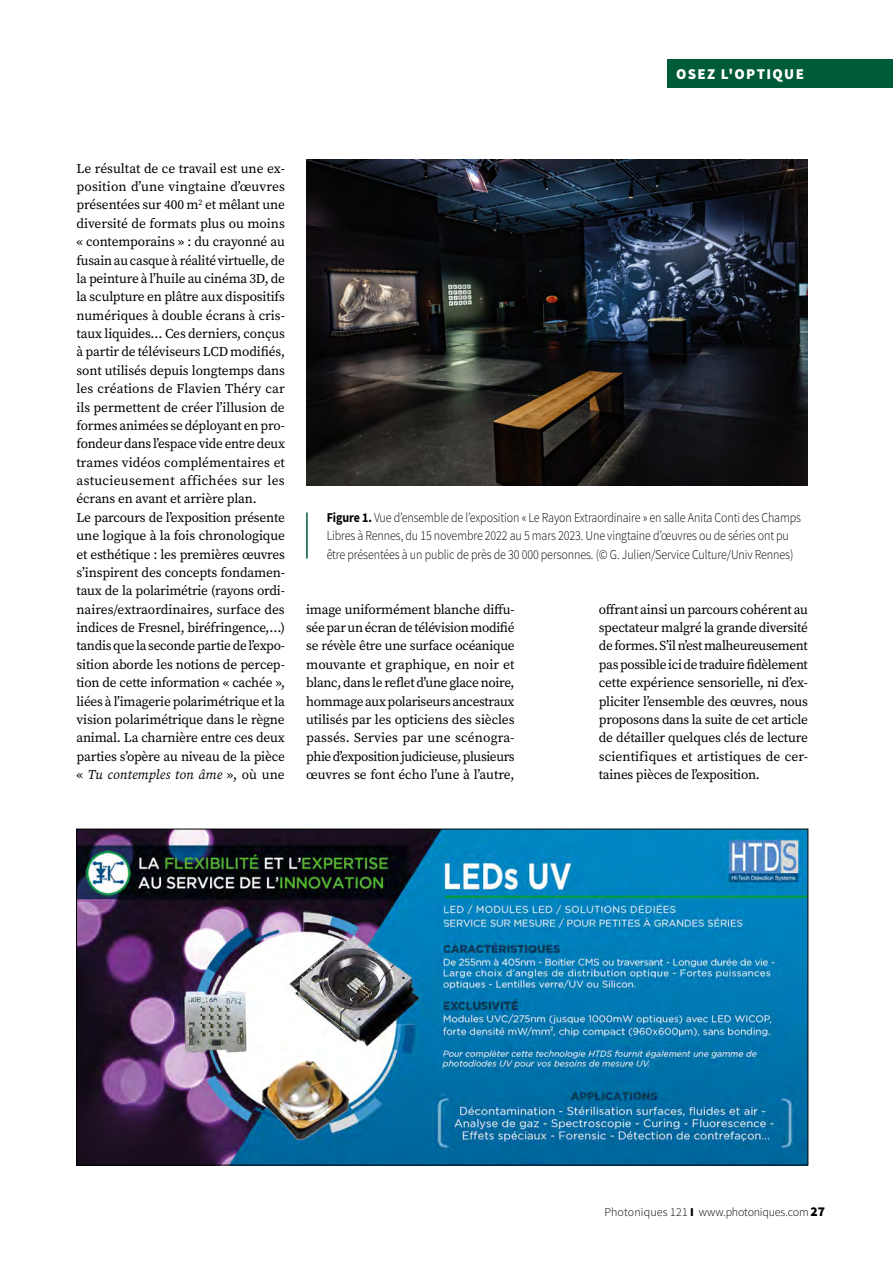
<style>
.page{position:relative;width:893px;height:1263px;background:#fff}
.page>*{position:absolute;margin:0;border:0;box-sizing:border-box;transform-origin:0 0}
.t1{font:900 15px "Source Sans Pro";letter-spacing:.09em;color:#fff}
.t2{font:13.5px/18.3px "Source Serif Pro";letter-spacing:-.015em;color:#000;text-align:justify}
.t3{font:300 13.5px/18.3px "Source Sans Pro";letter-spacing:-.01em;color:#000;scale:.89 1}
.t4{font:300 12px "Source Sans Pro";letter-spacing:.005em;color:#000}
.s1{font-style:italic}
.s2{font-weight:700}
.s3{font-weight:900}
.s4{font-weight:900;font-size:13.5px}
</style>
<div class="page">
<div style="left:668px;top:60px;width:225px;height:28px;background:#005b38"></div>
<img style="left:78px;top:831px;width:728px;height:332px">
<hr style="left:306px;top:512px;width:2px;height:47px;background:#005b38">
<img style="left:306px;top:160px;width:502px;height:325px">
<p class="t1" style="left:676px;top:64px;width:129px">OSEZ L'OPTIQUE</p>
<p class="t2" style="left:77px;top:159px;width:210px;text-align:left">Le résultat de ce travail est une ex&shy;position d’une vingtaine d’œuvres présentées sur 400 m<sup>2</sup> et mêlant une diversité de formats plus ou moins « contemporains » : du crayonné au fusain au casque à réalité virtuelle, de la peinture à l’huile au cinéma 3D, de la sculpture en plâtre aux dispositifs numériques à double écrans à cris&shy;taux liquides… Ces derniers, conçus à partir de téléviseurs LCD modifiés, sont utilisés depuis longtemps dans les créations de Flavien Théry car ils permettent de créer l’illusion de formes animées se déployant en pro&shy;fondeur dans l’espace vide entre deux trames vidéos complémentaires et astucieusement affichées sur les écrans en avant et arrière plan.<br>Le parcours de l’exposition présente une logique à la fois chronologique et esthétique : les premières œuvres s’inspirent des concepts fondamen&shy;taux de la polarimétrie (rayons ordi&shy;naires/extraordinaires, surface des indices de Fresnel, biréfringence,…) tandis que la seconde partie de l’expo&shy;sition aborde les notions de percep&shy;tion de cette information « cachée », liées à l’imagerie polarimétrique et la vision polarimétrique dans le règne animal. La charnière entre ces deux parties s’opère au niveau de la pièce « <span class="s1">Tu contemples ton âme</span> », où une</p>
<p class="t3" style="left:327px;top:508px;width:534px"><span class="s2">Figure 1.</span> Vue d’ensemble de l’exposition « Le Rayon Extraordinaire » en salle Anita Conti des Champs<br>Libres à Rennes, du 15 novembre 2022 au 5 mars 2023. Une vingtaine d’œuvres ou de séries ont pu être présentées à un public de près de 30 000 personnes. (© G. Julien/Service Culture/Univ Rennes)</p>
<p class="t2" style="left:306px;top:600px;width:210px">image uniformément blanche diffu&shy;sée par un écran de télévision modifié se révèle être une surface océanique mouvante et graphique, en noir et blanc, dans le reflet d’une glace noire, hommage aux polariseurs ancestraux utilisés par les opticiens des siècles passés. Servies par une scénogra&shy;phie d’exposition judicieuse, plusieurs œuvres se font écho l’une à l’autre,</p>
<p class="t2" style="left:599px;top:600px;width:211px">offrant ainsi un parcours cohérent au spectateur malgré la grande diversité de formes. S’il n’est malheureusement pas possible ici de traduire fidèlement cette expérience sensorielle, ni d’ex&shy;pliciter l’ensemble des œuvres, nous proposons dans la suite de cet article de détailler quelques clés de lecture scientifiques et artistiques de cer&shy;taines pièces de l’exposition.</p>
<p class="t4" style="left:604px;top:1205px;width:222px">Photoniques 121 <span class="s3">I</span> www.photoniques.com <span class="s4">27</span></p>
</div>
